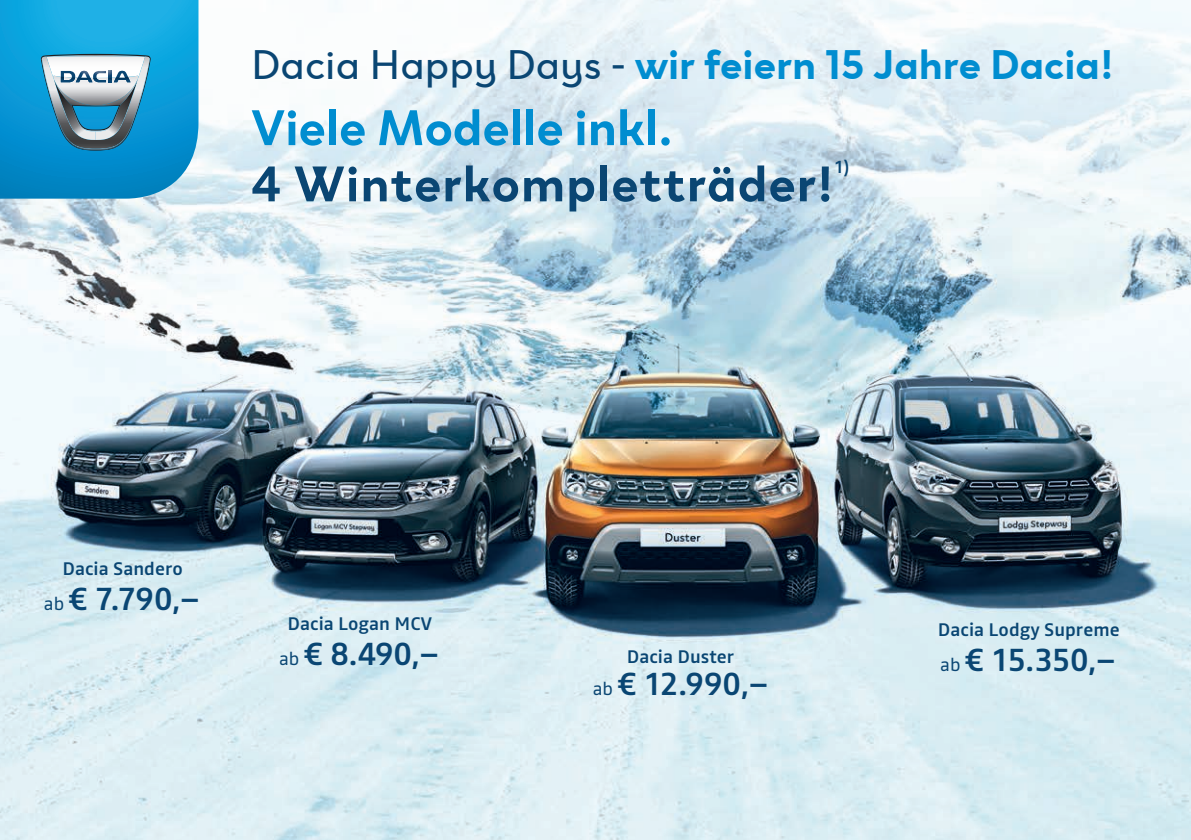
<style>
.page{position:relative;width:1191px;height:840px;background:#fff}
.page>*{position:absolute;margin:0;border:0;box-sizing:border-box;transform-origin:0 0}
.t1{font:700 50.8px "Dacia Spirit";letter-spacing:.02em;color:#0a4673}
.t2{font:700 50.8px "Dacia Spirit";color:#008dd0}
.t3{font:700 42px "Dacia Spirit";color:#008dd0}
.t4{font:500 32.2px "Read";letter-spacing:.005em;color:#0a4673}
.t5{font:500 18.4px "Read";color:#0a4673}
.t6{font:500 17.6px "Read";color:#0a4673}
.s1{font-weight:400;color:#0a4673}
.s2{font-weight:400;font-size:18.4px}
.s3{font-style:inherit}
</style>
<div class="page">
<img style="left:0;top:0;width:1191px;height:839px">
<svg style="left:0;top:0;width:198px;height:198px;background:#299dce"></svg>
<h2 class="t3" style="left:251px;top:40px;width:864px"><span class="s1">Dacia Happy Days -</span> wir feiern 15 Jahre Dacia!</h2>
<h1 class="t2" style="left:251px;top:98px;width:423px">Viele Modelle inkl.</h1>
<h1 class="t1" style="left:251px;top:154px;width:584px">4 Winterkompletträder!</h1>
<p class="t6" style="left:834px;top:154px;width:16px">1)</p>
<p class="t5" style="left:62px;top:555px;width:122px">Dacia Sandero</p>
<h3 class="t4" style="left:44px;top:575px;width:157px"><span class="s2">ab</span> € 7.790<span class="s3">,–</span></h3>
<p class="t5" style="left:287px;top:610px;width:146px">Dacia Logan MCV</p>
<h3 class="t4" style="left:279px;top:631px;width:161px"><span class="s2">ab</span> € 8.490<span class="s3">,–</span></h3>
<p class="t5" style="left:627px;top:643px;width:109px">Dacia Duster</p>
<h3 class="t4" style="left:593px;top:661px;width:177px"><span class="s2">ab</span> € 12.990,–</h3>
<p class="t5" style="left:938px;top:615px;width:183px">Dacia Lodgy Supreme</p>
<h3 class="t4" style="left:940px;top:636px;width:177px"><span class="s2">ab</span> € 15.350,<span class="s3">–</span></h3>
</div>
